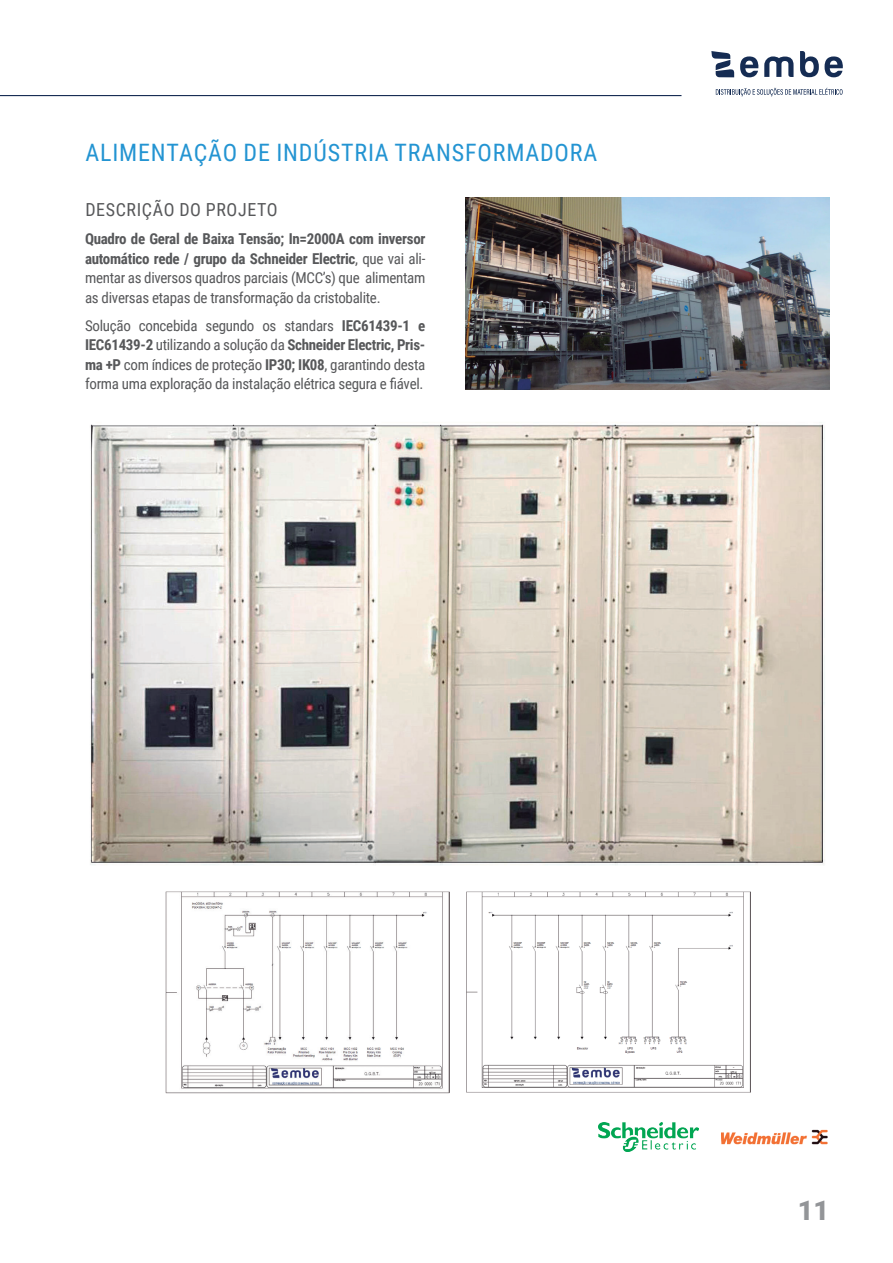
<style>
.page{position:relative;width:893px;height:1263px;background:#fff}
.page>*{position:absolute;margin:0;border:0;box-sizing:border-box;transform-origin:0 0}
.t1{font:900 27px "Roboto";color:#939598}
.TT-PROJETO{font:24px "Roboto Condensed";letter-spacing:.035em;color:#2394d2}
.SUBTITULO{font:18px "Roboto Condensed";letter-spacing:.035em;color:#57585a}
.TEXTO{font:15px/19.5px "Roboto Condensed";letter-spacing:-.02em;color:#57585a;text-align:justify}
.s1{font-weight:700}
</style>
<div class="page">
<svg style="left:716px;top:88px;width:127px;height:8px"></svg>
<svg style="left:740px;top:56px;width:54px;height:21px"></svg>
<svg style="left:800px;top:51px;width:43px;height:26px"></svg>
<svg style="left:711px;top:51px;width:23px;height:26px"></svg>
<img style="left:466px;top:197px;width:363px;height:192px">
<img style="left:90px;top:422px;width:735px;height:443px">
<img style="left:165px;top:891px;width:285px;height:202px">
<img style="left:466px;top:891px;width:284px;height:202px">
<img style="left:721px;top:1129px;width:107px;height:16px">
<img style="left:598px;top:1122px;width:101px;height:30px">
<hr style="left:0;top:95px;width:681px;height:1px;background:#162b52">
<p class="TT-PROJETO" style="left:85px;top:136px;width:513px">ALIMENTAÇÃO DE INDÚSTRIA TRANSFORMADORA</p>
<p class="SUBTITULO" style="left:85px;top:197px;width:194px">DESCRIÇÃO DO PROJETO</p>
<p class="TEXTO" style="left:85px;top:229px;width:342px"><span class="s1">Quadro de Geral de Baixa Tensão; In=2000A com inversor automático rede / grupo da Schneider Electric</span>, que vai ali&shy;mentar as diversos quadros parciais (MCC’s) que alimentam as diversas etapas de transformação da cristobalite.</p>
<p class="TEXTO" style="left:85px;top:315px;width:342px">Solução concebida segundo os standars <span class="s1">IEC61439-1 e IEC61439-2</span> utilizando a solução da <span class="s1">Schneider Electric, Pris&shy;ma +P</span> com índices de proteção <span class="s1">IP30; IK08</span>, garantindo desta forma uma exploração da instalação elétrica segura e fiável.</p>
<h1 class="t1" style="left:798px;top:1192px;width:33px">11</h1>
</div>
